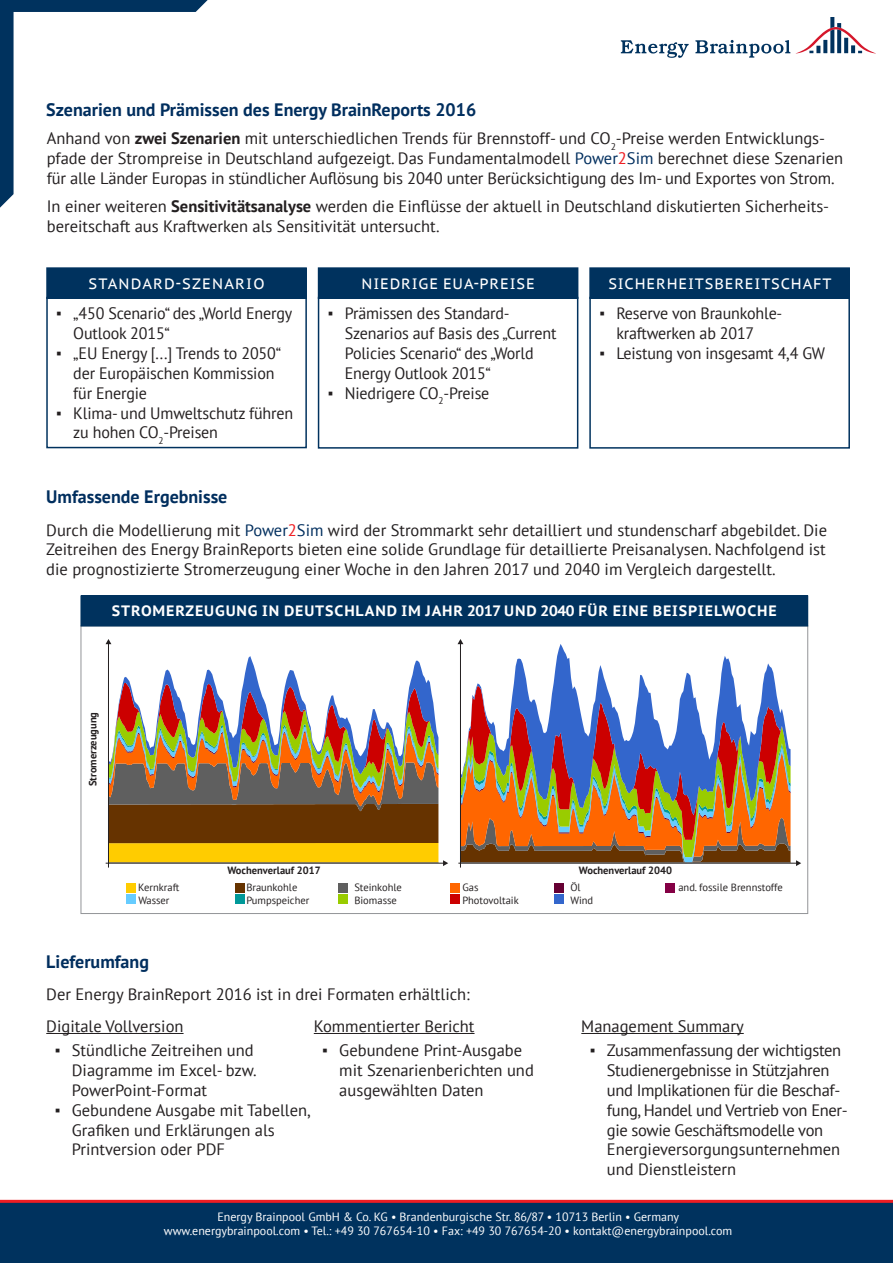
<style>
.page{position:relative;width:893px;height:1263px;background:#fff}
.page>*{position:absolute;margin:0;border:0;box-sizing:border-box;transform-origin:0 0}
.t1{font:700 18px "PT Sans";color:#002e5e}
.t2{font:16.5px/19.8px "PT Sans";color:#231f20}
.t3{font:16.5px/19.8px "PT Sans";letter-spacing:-.02em;color:#231f20}
.t4{font:700 15px "PT Sans Caption";letter-spacing:.06em;color:#fff}
.t5{font:15px "PT Sans Caption";letter-spacing:.06em;color:#fff}
.t6{font:15px "PT Sans Caption";letter-spacing:.08em;color:#fff}
.t7{font:12px/14.4px "PT Sans";color:#fff;text-align:center}
.t8{font:10.5px "PT Sans";color:#231f20}
.t9{font:700 10.5px "PT Sans";color:#231f20}
.t10{font:4.65px "PT Sans";letter-spacing:-.005em;color:#000}
.s1{font-weight:700}
.s2{color:#002e5e}
.s3{color:#ee1d23}
.s4{font-family:"Arial"}
</style>
<div class="page">
<svg style="left:0;top:0;width:208px;height:208px"></svg>
<div style="left:0;top:1200px;width:893px;height:63px;background:#00325e"></div>
<svg style="left:621px;top:40px;width:68px;height:18px"></svg>
<svg style="left:695px;top:17px;width:181px;height:41px"></svg>
<div style="left:46px;top:297px;width:261px;height:151px;border:2px solid #00325e"></div>
<div style="left:47px;top:268px;width:259px;height:30px;background:#00325e"></div>
<div style="left:46px;top:267px;width:261px;height:32px;border:2px solid #00325e"></div>
<div style="left:319px;top:268px;width:259px;height:30px;background:#00325e"></div>
<div style="left:318px;top:267px;width:260px;height:32px;border:2px solid #00325e"></div>
<div style="left:590px;top:268px;width:259px;height:30px;background:#00325e"></div>
<div style="left:589px;top:267px;width:261px;height:32px;border:2px solid #00325e"></div>
<div style="left:318px;top:297px;width:260px;height:152px;border:2px solid #00325e"></div>
<div style="left:589px;top:297px;width:261px;height:152px;border:2px solid #00325e"></div>
<svg style="left:461px;top:644px;width:324px;height:82px"></svg>
<hr style="left:460px;top:862px;width:331px;height:1px;background:#898989">
<svg style="left:461px;top:726px;width:329px;height:137px;background:#9e6c4d"></svg>
<div style="left:126px;top:883px;width:9px;height:9px;background:#fc0"></div>
<div style="left:126px;top:894px;width:9px;height:10px;background:#6cf"></div>
<div style="left:236px;top:883px;width:9px;height:9px;background:#630"></div>
<div style="left:236px;top:894px;width:9px;height:10px;background:#099"></div>
<div style="left:338px;top:883px;width:9px;height:9px;background:#5f5f5f"></div>
<div style="left:338px;top:894px;width:9px;height:10px;background:#9c0"></div>
<div style="left:450px;top:883px;width:9px;height:9px;background:#f60"></div>
<div style="left:450px;top:894px;width:9px;height:10px;background:#c00"></div>
<div style="left:555px;top:883px;width:9px;height:9px;background:#603"></div>
<div style="left:555px;top:894px;width:9px;height:10px;background:#36c"></div>
<div style="left:665px;top:883px;width:9px;height:9px;background:#840045"></div>
<div style="left:81px;top:596px;width:727px;height:30px;background:#00325e"></div>
<hr style="left:46px;top:1033px;width:138px;height:1px;background:#231f20">
<hr style="left:314px;top:1033px;width:161px;height:1px;background:#231f20">
<hr style="left:581px;top:1033px;width:163px;height:1px;background:#231f20">
<hr style="left:458px;top:863px;width:338px;height:1px;background:#231f20">
<hr style="left:106px;top:863px;width:337px;height:1px;background:#231f20">
<hr style="left:108px;top:642px;width:1px;height:225px;background:#231f20">
<hr style="left:460px;top:642px;width:1px;height:225px;background:#231f20">
<svg style="left:106px;top:639px;width:5px;height:5px"></svg>
<svg style="left:458px;top:639px;width:5px;height:5px"></svg>
<svg style="left:109px;top:656px;width:339px;height:210px"></svg>
<svg style="left:796px;top:860px;width:5px;height:6px"></svg>
<p class="t1" style="left:46px;top:98px;width:431px">Szenarien und Prämissen des Energy BrainReports 2016</p>
<p class="t2" style="left:47px;top:128px;width:798px">Anhand von <span class="s1">zwei Szenarien</span> mit unterschiedlichen Trends für Brennstoff- und CO<sub>2</sub>-Preise werden Entwicklungs&shy;pfade der Strompreise in Deutschland aufgezeigt. Das Fundamentalmodell <span class="s2">Power</span><span class="s3">2</span><span class="s2">Sim</span> berechnet diese Szenarien für alle Länder Europas in stündlicher Auflösung bis 2040 unter Berücksichtigung des Im- und Exportes von Strom.</p>
<p class="t2" style="left:47px;top:196px;width:784px">In einer weiteren <span class="s1">Sensitivitätsanalyse</span> werden die Einflüsse der aktuell in Deutschland diskutierten Sicherheits&shy;bereitschaft aus Kraftwerken als Sensitivität untersucht.</p>
<p class="t6" style="left:89px;top:274px;width:178px">STANDARD-SZENARIO</p>
<p class="t5" style="left:362px;top:274px;width:175px">NIEDRIGE EUA-PREISE</p>
<p class="t5" style="left:608px;top:274px;width:225px">SICHERHEITSBEREITSCHAFT</p>
<p class="t2" style="left:345px;top:303px;width:213px;text-indent:-17px"><span class="s4">▪</span> Prämissen des Standard-<br>Szenarios auf Basis des „Current<br>Policies Scenario“ des „World<br>Energy Outlook 2015“</p>
<p class="t2" style="left:328px;top:383px;width:163px"><span class="s4">▪</span> Niedrigere CO<sub>2</sub>-Preise</p>
<p class="t2" style="left:73px;top:303px;width:220px;text-indent:-17px"><span class="s4">▪</span> „450 Scenario“ des „World Energy<br>Outlook 2015“</p>
<p class="t2" style="left:73px;top:343px;width:209px;text-indent:-17px"><span class="s4">▪</span> „EU Energy [...] Trends to 2050“ der Europäischen Kommission für Energie</p>
<p class="t2" style="left:73px;top:402px;width:221px;text-indent:-17px"><span class="s4">▪</span> Klima- und Umweltschutz führen zu hohen CO<sub>2</sub>-Preisen</p>
<p class="t2" style="left:616px;top:303px;width:168px;text-indent:-17px"><span class="s4">▪</span> Reserve von Braunkohle&shy;kraftwerken ab 2017</p>
<p class="t2" style="left:599px;top:343px;width:227px"><span class="s4">▪</span> Leistung von insgesamt 4,4 GW</p>
<p class="t1" style="left:46px;top:485px;width:183px">Umfassende Ergebnisse</p>
<p class="t2" style="left:46px;top:520px;width:782px;text-align:justify">Durch die Modellierung mit <span class="s2">Power</span><span class="s3">2</span><span class="s2">Sim</span> wird der Strommarkt sehr detailliert und stundenscharf abgebildet. Die Zeitreihen des Energy BrainReports bieten eine solide Grundlage für detaillierte Preisanalysen. Nachfolgend ist die prognostizierte Stromerzeugung einer Woche in den Jahren 2017 und 2040 im Vergleich dargestellt.</p>
<p class="t4" style="left:112px;top:601px;width:666px">STROMERZEUGUNG IN DEUTSCHLAND IM JAHR 2017 UND 2040 FÜR EINE BEISPIELWOCHE</p>
<p class="t9" style="left:86px;top:786px;width:76px;rotate:-90deg">Stromerzeugung</p>
<p class="t9" style="left:227px;top:864px;width:95px">Wochenverlauf 2017</p>
<p class="t9" style="left:579px;top:864px;width:95px">Wochenverlauf 2040</p>
<p class="t10" style="left:230px;top:866px;width:7px">72</p>
<p class="t10" style="left:272px;top:866px;width:7px">96</p>
<p class="t10" style="left:312px;top:866px;width:9px">120</p>
<p class="t10" style="left:582px;top:866px;width:7px">72</p>
<p class="t10" style="left:624px;top:866px;width:7px">96</p>
<p class="t10" style="left:664px;top:866px;width:9px">120</p>
<p class="t8" style="left:138px;top:881px;width:43px">Kernkraft</p>
<p class="t8" style="left:246px;top:881px;width:52px">Braunkohle</p>
<p class="t8" style="left:354px;top:881px;width:49px">Steinkohle</p>
<p class="t8" style="left:462px;top:881px;width:18px">Gas</p>
<p class="t8" style="left:570px;top:881px;width:12px">Öl</p>
<p class="t8" style="left:678px;top:881px;width:106px">and. fossile Brennstoffe</p>
<p class="t8" style="left:138px;top:893px;width:33px">Wasser</p>
<p class="t8" style="left:246px;top:893px;width:64px">Pumpspeicher</p>
<p class="t8" style="left:354px;top:893px;width:44px">Biomasse</p>
<p class="t8" style="left:462px;top:893px;width:58px">Photovoltaik</p>
<p class="t8" style="left:570px;top:893px;width:24px">Wind</p>
<p class="t1" style="left:46px;top:950px;width:104px">Lieferumfang</p>
<p class="t2" style="left:46px;top:984px;width:425px">Der Energy BrainReport 2016 ist in drei Formaten erhältlich:</p>
<p class="t2" style="left:46px;top:1016px;width:139px">Digitale Vollversion</p>
<p class="t2" style="left:72px;top:1040px;width:186px;text-indent:-17px"><span class="s4">▪</span> Stündliche Zeitreihen und<br>Diagramme im Excel- bzw.<br>PowerPoint-Format</p>
<p class="t2" style="left:72px;top:1100px;width:241px;text-indent:-17px"><span class="s4">▪</span> Gebundene Ausgabe mit Tabellen,<br>Grafiken und Erklärungen als<br>Printversion oder PDF</p>
<p class="t2" style="left:314px;top:1016px;width:162px">Kommentierter Bericht</p>
<p class="t2" style="left:339px;top:1040px;width:196px;text-indent:-17px"><span class="s4">▪</span> Gebundene Print-Ausgabe mit Szenarienberichten und ausgewählten Daten</p>
<p class="t2" style="left:581px;top:1016px;width:164px">Management Summary</p>
<p class="t3" style="left:607px;top:1040px;width:242px;text-indent:-17px"><span class="s4">▪</span> Zusammenfassung der wichtigsten<br>Studienergebnisse in Stützjahren und Implikationen für die Beschaf&shy;fung, Handel und Vertrieb von Ener&shy;gie sowie Geschäftsmodelle von<br>Energieversorgungsunternehmen und Dienstleistern</p>
<p class="t7" style="left:164px;top:1209px;width:570px">Energy Brainpool GmbH &amp; Co. KG • Brandenburgische Str. 86/87 • 10713 Berlin • Germany www.energybrainpool.com • Tel.: +49 30 767654-10 • Fax: +49 30 767654-20 • kontakt@energybrainpool.com</p>
</div>
